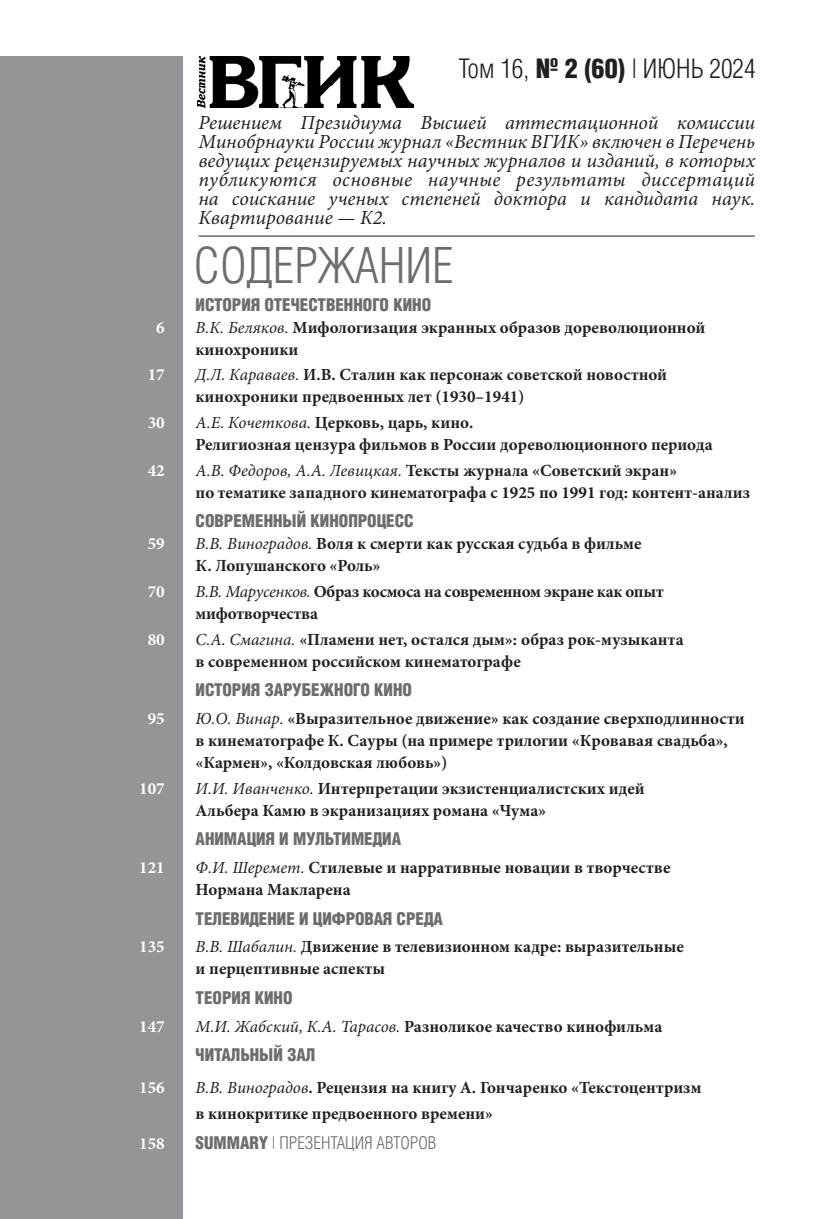
<style>
.page{position:relative;width:823px;height:1219px;background:#fff}
.page>*{position:absolute;margin:0;border:0;box-sizing:border-box;transform-origin:0 0}
.t1{font:48px "AG Letterica Cond L";color:#6c6d70}
.t2{font:26px "AG Letterica Cond L";color:#231f20}
.t3{font:italic 20px/19px "Minion Pro";color:#231f20;text-align:justify}
.t4{font:700 17px/22px "Minion Pro";color:#231f20}
.t5{font:700 17px "AG Letterica Cond L";color:#6c6d70}
.t6{font:700 17px/22px "Minion Pro";letter-spacing:-.02em;color:#231f20}
.t7{font:700 17px "Minion Pro";color:#fff}
.t8{font:17px "AG Letterica Cond L";color:#6c6d70}
.s1{font-weight:700}
.s2{font-weight:400;font-style:italic}
</style>
<div class="page">
<div style="left:0;top:57px;width:183px;height:1162px;background:#939598"></div>
<hr style="left:198px;top:236px;width:556px;height:1px;background:#231f20">
<img style="left:198px;top:57px;width:215px;height:50px">
<h2 class="t2" style="left:458px;top:53px;width:298px">Том 16, <span class="s1">№ 2 (60)</span> | ИЮНЬ 2024</h2>
<p class="t3" style="left:198px;top:113px;width:558px">Решением Президиума Высшей аттестационной комиссии Минобрнауки России журнал «Вестник ВГИК» включен в Перечень ведущих рецензируемых научных журналов и изданий, в которых публикуются основные научные результаты диссертаций на соискание ученых степеней доктора и кандидата наук.<br>Квартирование — К2.</p>
<h1 class="t1" style="left:193px;top:237px;width:261px">СОДЕРЖАНИЕ</h1>
<p class="t5" style="left:195px;top:294px;width:237px">ИСТОРИЯ ОТЕЧЕСТВЕННОГО КИНО</p>
<p class="t7" style="left:156px;top:315px;width:10px">6</p>
<p class="t4" style="left:195px;top:316px;width:511px"><span class="s2">В.К. Беляков.</span> Мифологизация экранных образов дореволюционной кинохроники</p>
<p class="t7" style="left:148px;top:363px;width:18px">17</p>
<p class="t4" style="left:195px;top:364px;width:473px"><span class="s2">Д.Л. Караваев.</span> И.В. Сталин как персонаж советской новостной кинохроники предвоенных лет (1930–1941)</p>
<p class="t7" style="left:148px;top:411px;width:18px">30</p>
<p class="t4" style="left:195px;top:411px;width:518px"><span class="s2">А.Е. Кочеткова.</span> Церковь, царь, кино.<br>Религиозная цензура фильмов в России дореволюционного периода</p>
<p class="t7" style="left:148px;top:458px;width:18px">42</p>
<p class="t4" style="left:195px;top:459px;width:555px"><span class="s2">А.В. Федоров, А.А. Левицкая.</span> Тексты журнала «Советский экран»<br>по тематике западного кинематографа с 1925 по 1991 год: контент-анализ</p>
<p class="t5" style="left:195px;top:511px;width:219px">СОВРЕМЕННЫЙ КИНОПРОЦЕСС</p>
<p class="t7" style="left:148px;top:532px;width:18px">59</p>
<p class="t4" style="left:195px;top:533px;width:447px"><span class="s2">В.В. Виноградов.</span> Воля к смерти как русская судьба в фильме<br>К. Лопушанского «Роль»</p>
<p class="t7" style="left:148px;top:580px;width:18px">70</p>
<p class="t6" style="left:195px;top:580px;width:469px"><span class="s2">В.В. Марусенков.</span> Образ космоса на современном экране как опыт мифотворчества</p>
<p class="t7" style="left:148px;top:627px;width:18px">80</p>
<p class="t4" style="left:195px;top:628px;width:489px"><span class="s2">С.А. Смагина.</span> «Пламени нет, остался дым»: образ рок-музыканта в современном российском кинематографе</p>
<p class="t5" style="left:195px;top:680px;width:218px">ИСТОРИЯ ЗАРУБЕЖНОГО КИНО</p>
<p class="t7" style="left:148px;top:707px;width:18px">95</p>
<p class="t4" style="left:195px;top:707px;width:550px"><span class="s2">Ю.О. Винар.</span> «Выразительное движение» как создание сверхподлинности в кинематографе К. Сауры (на примере трилогии «Кровавая свадьба», «Кармен», «Колдовская любовь»)</p>
<p class="t7" style="left:139px;top:776px;width:27px">107</p>
<p class="t4" style="left:195px;top:777px;width:450px"><span class="s2">И.И. Иванченко.</span> Интерпретации экзистенциалистских идей<br>Альбера Камю в экранизациях романа «Чума»</p>
<p class="t5" style="left:195px;top:829px;width:207px">АНИМАЦИЯ И МУЛЬТИМЕДИА</p>
<p class="t7" style="left:139px;top:856px;width:27px">121</p>
<p class="t4" style="left:195px;top:856px;width:476px"><span class="s2">Ф.И. Шеремет.</span> Стилевые и нарративные новации в творчестве<br>Нормана Макларена</p>
<p class="t5" style="left:195px;top:908px;width:249px">ТЕЛЕВИДЕНИЕ И ЦИФРОВАЯ СРЕДА</p>
<p class="t7" style="left:139px;top:935px;width:27px">135</p>
<p class="t4" style="left:195px;top:936px;width:489px"><span class="s2">В.В. Шабалин.</span> Движение в телевизионном кадре: выразительные и перцептивные аспекты</p>
<p class="t5" style="left:195px;top:988px;width:98px">ТЕОРИЯ КИНО</p>
<p class="t7" style="left:139px;top:1014px;width:27px">147</p>
<p class="t4" style="left:195px;top:1015px;width:468px"><span class="s2">М.И. Жабский, К.А. Тарасов.</span> Разноликое качество кинофильма</p>
<p class="t5" style="left:195px;top:1045px;width:20px">Читальный</p>
<p class="t5" style="left:287px;top:1045px;width:10px">зал</p>
<p class="t7" style="left:139px;top:1076px;width:27px">156</p>
<p class="t4" style="left:195px;top:1074px;width:507px;line-height:26px"><span class="s2">В.В. Виноградов</span>. Рецензия на книгу А. Гончаренко «Текстоцентризм в кинокритике предвоенного времени»</p>
<p class="t7" style="left:139px;top:1131px;width:27px">158</p>
<p class="t8" style="left:195px;top:1133px;width:242px"><span class="s1">SUMMARY</span> | ПРЕЗЕНТАЦИЯ АВТОРОВ</p>
</div>
